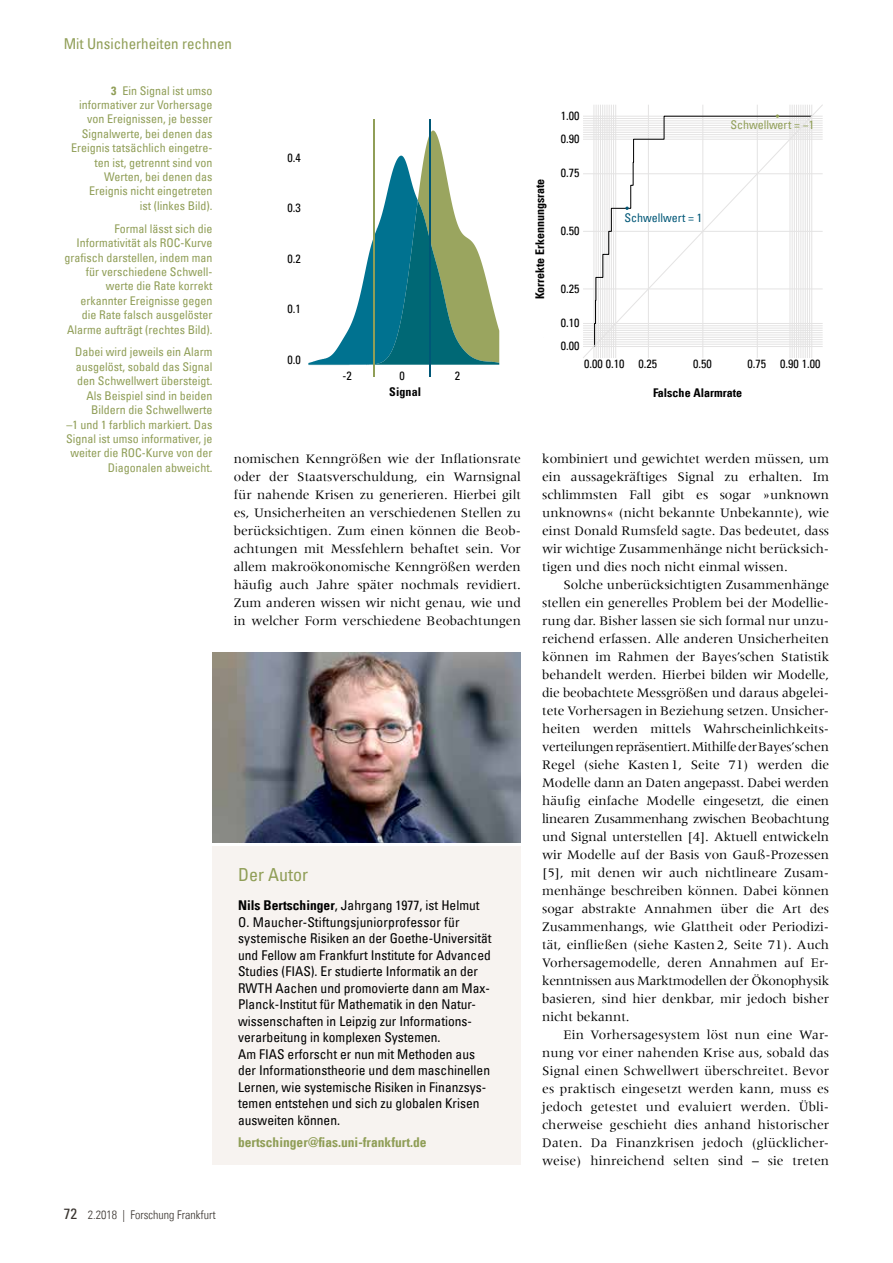
<style>
.page{position:relative;width:893px;height:1263px;background:#fff}
.page>*{position:absolute;margin:0;border:0;box-sizing:border-box;transform-origin:0 0}
.t1{font:condensed 18px "Univers Com 57";color:#909e57}
.t2{font:condensed 15px "Univers Com 57";color:#909e57}
.t3{font:13.5px/18px "Meridien";color:#000;text-align:justify}
.t4{font:condensed 13.5px/16.5px "Univers Com 57";color:#000}
.t5{font:13.5px "Univers Com 67 Bold Cond";color:#909e57}
.t6{font:condensed 12px/14.4px "Univers Com 57";color:#909e57;text-align:right}
.t7{font:condensed 12px "Univers Com 57";color:#000}
.t8{font:12px "Univers Com 67 Bold Cond";color:#000}
.t9{font:12px "Univers Com 47 Light Cond";color:#39342f}
.t10{font:condensed 12px "Univers Com 57";color:#005777}
.s1{font-family:"Univers Com 67 Bold Cond";font-stretch:normal}
.s2{font-family:"Univers Com 57";font-stretch:condensed;font-size:15px}
</style>
<div class="page">
<svg style="left:308px;top:130px;width:191px;height:235px"></svg>
<hr style="left:374px;top:119px;width:1px;height:257px;background:#909e57">
<hr style="left:429px;top:119px;width:1px;height:257px;background:#005777">
<svg style="left:583px;top:104px;width:240px;height:254px"></svg>
<svg style="left:776px;top:114px;width:3px;height:4px"></svg>
<svg style="left:625px;top:206px;width:4px;height:4px"></svg>
<div style="left:213px;top:846px;width:308px;height:319px;background:#f7f3f0"></div>
<img style="left:213px;top:653px;width:308px;height:190px">
<p class="t2" style="left:64px;top:34px;width:170px">Mit Unsicherheiten rechnen</p>
<p class="t6" style="left:71px;top:83px;width:143px"><span class="s1">3</span> Ein Signal ist umso informativer zur Vorhersage von Ereignissen, je besser<br>Signalwerte, bei denen das<br>Ereignis tatsächlich eingetre&shy;ten ist, getrennt sind von<br>Werten, bei denen das<br>Ereignis nicht eingetreten<br>ist (linkes Bild).</p>
<p class="t6" style="left:65px;top:221px;width:149px">Formal lässt sich die<br>Informativität als ROC-Kurve grafisch darstellen, indem man für verschiedene Schwell&shy;werte die Rate korrekt erkannter Ereignisse gegen die Rate falsch ausgelöster<br>Alarme aufträgt (rechtes Bild).</p>
<p class="t6" style="left:66px;top:345px;width:148px">Dabei wird jeweils ein Alarm ausgelöst, sobald das Signal den Schwellwert übersteigt.<br>Als Beispiel sind in beiden<br>Bildern die Schwellwerte<br>–1 und 1 farblich markiert. Das<br>Signal ist umso informativer, je weiter die ROC-Kurve von der<br>Diagonalen abweicht.</p>
<p class="t7" style="left:561px;top:108px;width:20px">1.00</p>
<p class="t6" style="left:730px;top:118px;width:85px">Schwellwert = −1</p>
<p class="t7" style="left:561px;top:131px;width:20px">0.90</p>
<p class="t7" style="left:287px;top:150px;width:15px">0.4</p>
<p class="t7" style="left:561px;top:166px;width:20px">0.75</p>
<p class="t8" style="left:533px;top:299px;width:122px;rotate:-90deg">Korrekte Erkennungsrate</p>
<p class="t7" style="left:287px;top:200px;width:15px">0.3</p>
<p class="t10" style="left:624px;top:210px;width:79px">Schwellwert = 1</p>
<p class="t7" style="left:561px;top:223px;width:20px">0.50</p>
<p class="t7" style="left:287px;top:251px;width:15px">0.2</p>
<p class="t7" style="left:561px;top:281px;width:20px">0.25</p>
<p class="t7" style="left:287px;top:301px;width:15px">0.1</p>
<p class="t7" style="left:561px;top:315px;width:20px">0.10</p>
<p class="t7" style="left:561px;top:338px;width:20px">0.00</p>
<p class="t7" style="left:287px;top:352px;width:15px">0.0</p>
<p class="t7" style="left:584px;top:356px;width:75px">0.00 0.10 0.25</p>
<p class="t7" style="left:693px;top:356px;width:20px">0.50</p>
<p class="t7" style="left:747px;top:356px;width:75px">0.75 0.90 1.00</p>
<p class="t7" style="left:342px;top:368px;width:11px">-2</p>
<p class="t7" style="left:400px;top:368px;width:7px">0</p>
<p class="t7" style="left:455px;top:368px;width:7px">2</p>
<p class="t8" style="left:389px;top:384px;width:33px">Signal</p>
<p class="t8" style="left:653px;top:385px;width:90px">Falsche Alarmrate</p>
<p class="t3" style="left:234px;top:450px;width:289px">nomischen Kenngrößen wie der Inflationsrate oder der Staatsverschuldung, ein Warnsignal für nahende Krisen zu generieren. Hierbei gilt es, Unsicherheiten an verschiedenen Stellen zu berücksichtigen. Zum einen können die Beob&shy;achtungen mit Messfehlern behaftet sein. Vor allem makroökonomische Kenngrößen werden häufig auch Jahre später nochmals revidiert.<br>Zum anderen wissen wir nicht genau, wie und in welcher Form verschiedene Beobachtungen</p>
<p class="t3" style="left:542px;top:450px;width:289px">kombiniert und gewichtet werden müssen, um ein aussagekräftiges Signal zu erhalten. Im schlimmsten Fall gibt es sogar »unknown unknowns« (nicht bekannte Unbekannte), wie einst Donald Rumsfeld sagte. Das bedeutet, dass wir wichtige Zusammenhänge nicht berücksich&shy;tigen und dies noch nicht einmal wissen.</p>
<p class="t3" style="left:542px;top:576px;width:289px;text-align:left;text-indent:21px">Solche unberücksichtigten Zusammenhänge stellen ein generelles Problem bei der Modellie&shy;rung dar. Bisher lassen sie sich formal nur unzu&shy;reichend erfassen. Alle anderen Unsicherheiten können im Rahmen der Bayes’schen Statistik behandelt werden. Hierbei bilden wir Modelle, die beobachtete Messgrößen und daraus abgelei&shy;tete Vorhersagen in Beziehung setzen. Unsicher&shy;heiten werden mittels Wahrscheinlichkeits&shy;verteilungen repräsentiert. Mithilfe der Bayes’schen Regel (siehe Kasten1, Seite 71) werden die Modelle dann an Daten angepasst. Dabei werden häufig einfache Modelle eingesetzt, die einen linearen Zusammenhang zwischen Beobachtung und Signal unterstellen [4]. Aktuell entwickeln wir Modelle auf der Basis von Gauß- Prozessen [5], mit denen wir auch nichtlineare Zusam&shy;menhänge beschreiben können. Dabei können sogar abstrakte Annahmen über die Art des Zusammenhangs, wie Glattheit oder Periodizi&shy;tät, einfließen (siehe Kasten2, Seite 71). Auch Vorhersagemodelle, deren Annahmen auf Er&shy;kenntnissen aus Marktmodellen der Ökonophysik basieren, sind hier denkbar, mir jedoch bisher nicht bekannt.</p>
<p class="t3" style="left:542px;top:1026px;width:289px;text-indent:21px">Ein Vorhersagesystem löst nun eine War&shy;nung vor einer nahenden Krise aus, sobald das Signal einen Schwellwert überschreitet. Bevor es praktisch eingesetzt werden kann, muss es jedoch getestet und evaluiert werden. Übli&shy;cherweise geschieht dies anhand historischer Daten. Da Finanzkrisen jedoch (glücklicher&shy;weise) hinreichend selten sind – sie treten</p>
<h1 class="t1" style="left:238px;top:863px;width:71px">Der Autor</h1>
<p class="t4" style="left:238px;top:897px;width:255px"><span class="s1">Nils Bertschinger</span>, Jahrgang 1977, ist Helmut O. Maucher-Stiftungsjuniorprofessor für systemische Risiken an der Goethe-Universität und Fellow am Frankfurt Institute for Advanced Studies (FIAS). Er studierte Informatik an der RWTH Aachen und promovierte dann am Max-Planck-Institut für Mathematik in den Natur&shy;wissenschaften in Leipzig zur Informations&shy;verarbeitung in komplexen Systemen.<br>Am FIAS erforscht er nun mit Methoden aus der Informationstheorie und dem maschinellen Lernen, wie systemische Risiken in Finanzsys&shy;temen entstehen und sich zu globalen Krisen ausweiten können.</p>
<p class="t5" style="left:238px;top:1134px;width:190px">bertschinger@fias.uni-frankfurt.de</p>
<p class="t9" style="left:64px;top:1208px;width:153px"><span class="s2">72</span> 2.2018 | Forschung Frankfurt</p>
</div>
